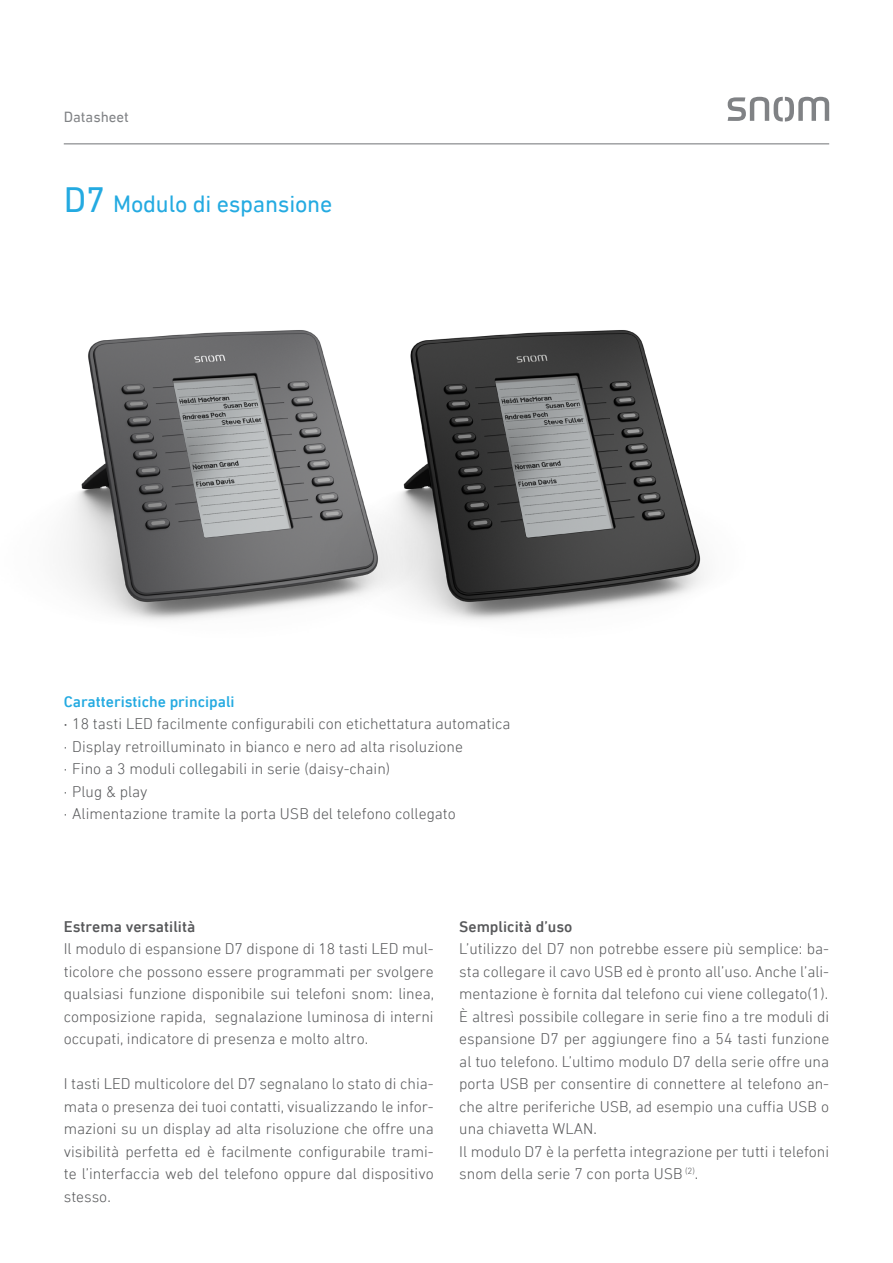
<style>
.page{position:relative;width:893px;height:1263px;background:#fff}
.page>*{position:absolute;margin:0;border:0;box-sizing:border-box;transform-origin:0 0}
.t1{font:24px "DIN Next LT Pro";letter-spacing:-.01em;color:#24aae1}
.Textkörper{font:300 15.75px/22.5px "DIN Next LT Pro";color:#57585a;text-align:justify}
.Textkörper-2{font:500 15.75px "DIN Next LT Pro";color:#57585a}
.t2{font:500 15.75px "DIN Next LT Pro";color:#24aae1}
.Überschrift_Datenblä{font:15px "DIN Next LT Pro";color:#808285}
.s1{font-size:36px}
.s2{font-weight:400}
</style>
<div class="page">
<hr style="left:64px;top:143px;width:765px;height:1px;background:#808285">
<img style="left:67px;top:330px;width:239px;height:290px">
<img style="left:306px;top:330px;width:398px;height:290px">
<svg style="left:728px;top:97px;width:101px;height:25px"></svg>
<p class="Überschrift_Datenblä" style="left:64px;top:108px;width:67px">Datasheet</p>
<p class="t1" style="left:64px;top:189px;width:270px"><span class="s1">D7</span> Modulo di espansione</p>
<p class="t2" style="left:64px;top:692px;width:172px">Caratteristiche principali</p>
<p class="Textkörper" style="left:64px;top:712px;width:448px"><span class="s2">·</span> 18 tasti LED facilmente configurabili con etichettatura automatica</p>
<p class="Textkörper" style="left:64px;top:735px;width:401px">· Display retroilluminato in bianco e nero ad alta risoluzione</p>
<p class="Textkörper" style="left:64px;top:757px;width:328px">· Fino a 3 moduli collegabili in serie (daisy-chain)</p>
<p class="Textkörper" style="left:64px;top:780px;width:85px">· Plug &amp; play</p>
<p class="Textkörper" style="left:64px;top:802px;width:394px">· Alimentazione tramite la porta USB del telefono collegato</p>
<p class="Textkörper-2" style="left:64px;top:917px;width:133px">Estrema versatilità</p>
<p class="Textkörper" style="left:64px;top:937px;width:372px">Il modulo di espansione D7 dispone di 18 tasti LED mul&shy;ticolore che possono essere programmati per svolgere qualsiasi funzione disponibile sui telefoni snom: linea, composizione rapida, segnalazione luminosa di interni occupati, indicatore di presenza e molto altro.</p>
<p class="Textkörper" style="left:64px;top:1072px;width:371px">I tasti LED multicolore del D7 segnalano lo stato di chia&shy;mata o presenza dei tuoi contatti, visualizzando le infor&shy;mazioni su un display ad alta risoluzione che offre una visibilità perfetta ed è facilmente configurabile trami&shy;te l’interfaccia web del telefono oppure dal dispositivo stesso.</p>
<p class="Textkörper-2" style="left:459px;top:917px;width:115px">Semplicità d’uso</p>
<p class="Textkörper" style="left:459px;top:937px;width:371px">L’utilizzo del D7 non potrebbe essere più semplice: ba&shy;sta collegare il cavo USB ed è pronto all’uso. Anche l’ali&shy;mentazione è fornita dal telefono cui viene collegato(1).</p>
<p class="Textkörper" style="left:459px;top:1005px;width:371px">È altresì possibile collegare in serie fino a tre moduli di espansione D7 per aggiungere fino a 54 tasti funzione al tuo telefono. L’ultimo modulo D7 della serie offre una porta USB per consentire di connettere al telefono an&shy;che altre periferiche USB, ad esempio una cuffia USB o una chiavetta WLAN.</p>
<p class="Textkörper" style="left:459px;top:1140px;width:371px">Il modulo D7 è la perfetta integrazione per tutti i telefoni snom della serie 7 con porta USB <sup>(2)</sup>.</p>
</div>
